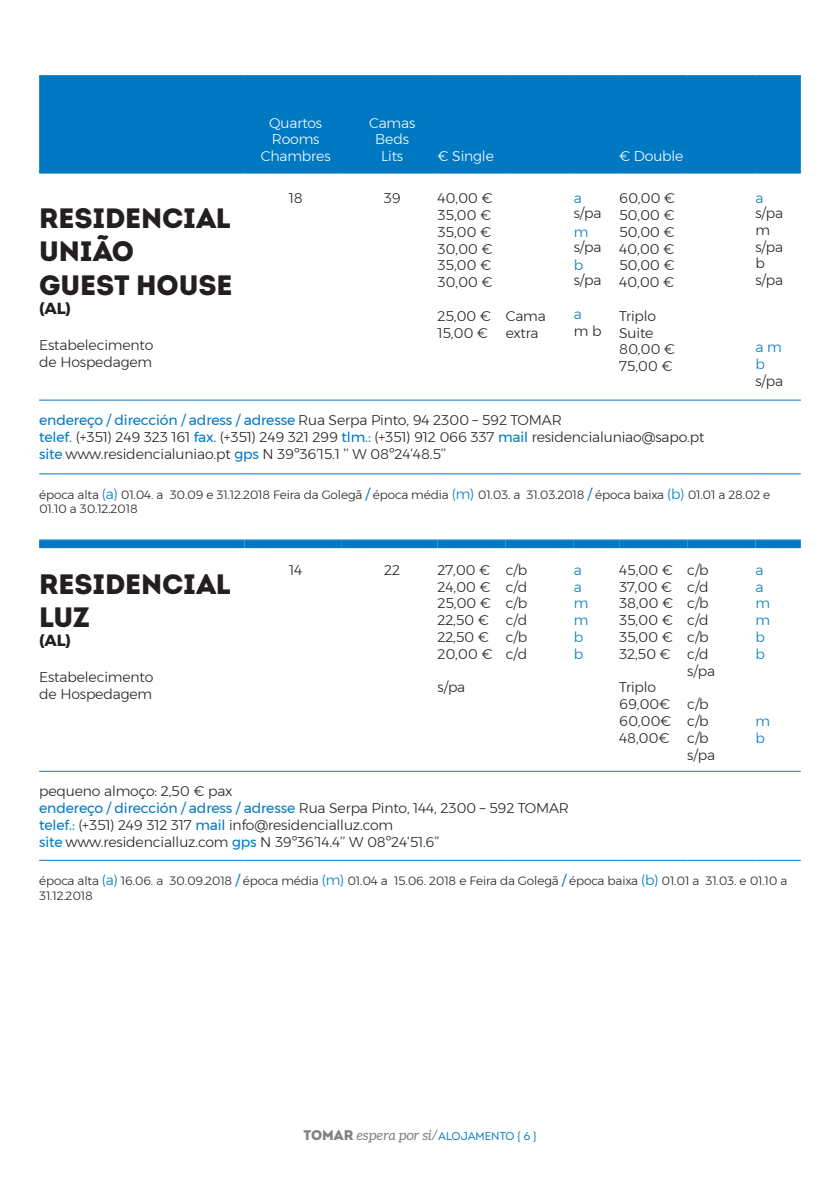
<style>
.page{position:relative;width:840px;height:1191px;background:#fff}
.page>*{position:absolute;margin:0;border:0;box-sizing:border-box;transform-origin:0 0}
.t1{font:28px/33.6px "Intro Black Caps";letter-spacing:-.005em;color:#231f20}
.t2{font:700 16px "Montserrat";color:#231f20}
.t3{font:300 14px/16.8px "Montserrat";letter-spacing:-.01em;color:#231f20}
.t4{font:300 14px/16.8px "Montserrat";letter-spacing:-.01em;color:#fff;text-align:center}
.t5{font:italic 14px "Aleo";color:#808285}
.t6{font:300 14px/16.8px "Montserrat";color:#0079c2}
.t7{font:300 12px/14.4px "Montserrat";letter-spacing:-.01em;color:#231f20}
.s1{font-weight:400;color:#0079c2}
.s2{font-size:14px;color:#0079c2}
.s3{font-weight:400;font-size:14px;color:#0079c2}
.s4{font-family:"Intro";font-weight:900;font-style:normal}
.s5{font-family:"Intro Book Caps";font-style:normal;font-size:11.2px;color:#0079c2}
</style>
<div class="page">
<div style="left:39px;top:77px;width:761px;height:94px;background:#0079c2"></div>
<hr style="left:39px;top:75px;width:205px;height:2px;background:#0079c2">
<hr style="left:244px;top:75px;width:97px;height:2px;background:#0079c2">
<hr style="left:341px;top:75px;width:96px;height:2px;background:#0079c2">
<hr style="left:437px;top:75px;width:68px;height:2px;background:#0079c2">
<hr style="left:505px;top:75px;width:68px;height:2px;background:#0079c2">
<hr style="left:573px;top:75px;width:46px;height:2px;background:#0079c2">
<hr style="left:619px;top:75px;width:68px;height:2px;background:#0079c2">
<hr style="left:687px;top:75px;width:68px;height:2px;background:#0079c2">
<hr style="left:755px;top:75px;width:45px;height:2px;background:#0079c2">
<hr style="left:39px;top:171px;width:205px;height:2px;background:#0079c2">
<hr style="left:244px;top:171px;width:97px;height:2px;background:#0079c2">
<hr style="left:341px;top:171px;width:96px;height:2px;background:#0079c2">
<hr style="left:437px;top:171px;width:68px;height:2px;background:#0079c2">
<hr style="left:505px;top:171px;width:68px;height:2px;background:#0079c2">
<hr style="left:573px;top:171px;width:46px;height:2px;background:#0079c2">
<hr style="left:619px;top:171px;width:68px;height:2px;background:#0079c2">
<hr style="left:687px;top:171px;width:68px;height:2px;background:#0079c2">
<hr style="left:755px;top:171px;width:45px;height:2px;background:#0079c2">
<hr style="left:39px;top:399px;width:205px;height:1px;background:#0079c2">
<hr style="left:244px;top:399px;width:97px;height:1px;background:#0079c2">
<hr style="left:341px;top:399px;width:96px;height:1px;background:#0079c2">
<hr style="left:437px;top:399px;width:68px;height:1px;background:#0079c2">
<hr style="left:505px;top:399px;width:68px;height:1px;background:#0079c2">
<hr style="left:573px;top:399px;width:46px;height:1px;background:#0079c2">
<hr style="left:619px;top:399px;width:68px;height:1px;background:#0079c2">
<hr style="left:687px;top:399px;width:68px;height:1px;background:#0079c2">
<hr style="left:755px;top:399px;width:45px;height:1px;background:#0079c2">
<hr style="left:39px;top:473px;width:205px;height:1px;background:#0079c2">
<hr style="left:244px;top:473px;width:97px;height:1px;background:#0079c2">
<hr style="left:341px;top:473px;width:96px;height:1px;background:#0079c2">
<hr style="left:437px;top:473px;width:68px;height:1px;background:#0079c2">
<hr style="left:505px;top:473px;width:68px;height:1px;background:#0079c2">
<hr style="left:573px;top:473px;width:46px;height:1px;background:#0079c2">
<hr style="left:619px;top:473px;width:68px;height:1px;background:#0079c2">
<hr style="left:687px;top:473px;width:68px;height:1px;background:#0079c2">
<hr style="left:755px;top:473px;width:45px;height:1px;background:#0079c2">
<hr style="left:39px;top:539px;width:205px;height:1px;background:#0079c2">
<hr style="left:244px;top:539px;width:97px;height:1px;background:#0079c2">
<hr style="left:341px;top:539px;width:96px;height:1px;background:#0079c2">
<hr style="left:437px;top:539px;width:68px;height:1px;background:#0079c2">
<hr style="left:505px;top:539px;width:68px;height:1px;background:#0079c2">
<hr style="left:573px;top:539px;width:46px;height:1px;background:#0079c2">
<hr style="left:619px;top:539px;width:68px;height:1px;background:#0079c2">
<hr style="left:687px;top:539px;width:68px;height:1px;background:#0079c2">
<hr style="left:755px;top:539px;width:45px;height:1px;background:#0079c2">
<hr style="left:39px;top:771px;width:205px;height:1px;background:#0079c2">
<hr style="left:244px;top:771px;width:97px;height:1px;background:#0079c2">
<hr style="left:341px;top:771px;width:96px;height:1px;background:#0079c2">
<hr style="left:437px;top:771px;width:68px;height:1px;background:#0079c2">
<hr style="left:505px;top:771px;width:68px;height:1px;background:#0079c2">
<hr style="left:573px;top:771px;width:46px;height:1px;background:#0079c2">
<hr style="left:619px;top:771px;width:68px;height:1px;background:#0079c2">
<hr style="left:687px;top:771px;width:68px;height:1px;background:#0079c2">
<hr style="left:755px;top:771px;width:45px;height:1px;background:#0079c2">
<hr style="left:39px;top:860px;width:205px;height:1px;background:#0079c2">
<hr style="left:244px;top:860px;width:97px;height:1px;background:#0079c2">
<hr style="left:341px;top:860px;width:96px;height:1px;background:#0079c2">
<hr style="left:437px;top:860px;width:68px;height:1px;background:#0079c2">
<hr style="left:505px;top:860px;width:68px;height:1px;background:#0079c2">
<hr style="left:573px;top:860px;width:46px;height:1px;background:#0079c2">
<hr style="left:619px;top:860px;width:68px;height:1px;background:#0079c2">
<hr style="left:687px;top:860px;width:68px;height:1px;background:#0079c2">
<hr style="left:755px;top:860px;width:45px;height:1px;background:#0079c2">
<div style="left:39px;top:540px;width:205px;height:8px;background:#0079c2"></div>
<div style="left:244px;top:540px;width:97px;height:8px;background:#0079c2"></div>
<div style="left:341px;top:540px;width:96px;height:8px;background:#0079c2"></div>
<div style="left:437px;top:540px;width:68px;height:8px;background:#0079c2"></div>
<div style="left:505px;top:540px;width:68px;height:8px;background:#0079c2"></div>
<div style="left:573px;top:540px;width:46px;height:8px;background:#0079c2"></div>
<div style="left:619px;top:540px;width:68px;height:8px;background:#0079c2"></div>
<div style="left:687px;top:540px;width:68px;height:8px;background:#0079c2"></div>
<div style="left:755px;top:540px;width:45px;height:8px;background:#0079c2"></div>
<h1 class="t1" style="left:39px;top:200px;width:195px">RESIDENCIAL<br>UNIÃO<br>GUEST HOUSE</h1>
<p class="t2" style="left:39px;top:295px;width:33px">(AL)</p>
<p class="t3" style="left:39px;top:336px;width:116px">Estabelecimento de Hospedagem</p>
<p class="t4" style="left:260px;top:114px;width:71px">Quartos<br>Rooms<br>Chambres</p>
<p class="t4" style="left:369px;top:114px;width:48px">Camas<br>Beds<br>Lits</p>
<p class="t4" style="left:437px;top:148px;width:58px">€ Single</p>
<p class="t4" style="left:619px;top:148px;width:66px">€ Double</p>
<p class="t3" style="left:288px;top:189px;width:15px">18</p>
<p class="t3" style="left:383px;top:189px;width:18px">39</p>
<p class="t3" style="left:437px;top:189px;width:57px;text-align:justify">40,00 € 35,00 € 35,00 € 30,00 € 35,00 € 30,00 €</p>
<p class="t3" style="left:437px;top:307px;width:55px">25,00 €<br>15,00 €</p>
<p class="t3" style="left:505px;top:307px;width:42px">Cama extra</p>
<p class="t6" style="left:573px;top:189px;width:10px">a</p>
<p class="t3" style="left:573px;top:204px;width:29px">s/pa</p>
<p class="t6" style="left:573px;top:223px;width:16px">m</p>
<p class="t3" style="left:573px;top:238px;width:29px">s/pa</p>
<p class="t6" style="left:573px;top:257px;width:11px">b</p>
<p class="t3" style="left:573px;top:271px;width:29px">s/pa</p>
<p class="t6" style="left:573px;top:305px;width:10px">a</p>
<p class="t3" style="left:573px;top:322px;width:29px">m b</p>
<p class="t3" style="left:619px;top:189px;width:57px;text-align:justify">60,00 € 50,00 € 50,00 € 40,00 € 50,00 € 40,00 €</p>
<p class="t3" style="left:619px;top:307px;width:57px">Triplo<br>Suite<br>80,00 €<br>75,00 €</p>
<p class="t6" style="left:755px;top:189px;width:10px">a</p>
<p class="t3" style="left:755px;top:204px;width:29px">s/pa m s/pa b s/pa</p>
<p class="t6" style="left:755px;top:339px;width:28px">a m b</p>
<p class="t3" style="left:755px;top:372px;width:29px">s/pa</p>
<p class="t3" style="left:39px;top:411px;width:666px"><span class="s1">endereço / dirección / adress / adresse</span> Rua Serpa Pinto, 94 2300 – 592 TOMAR<br><span class="s1">telef.</span> (+351) 249 323 161 <span class="s1">fax.</span> (+351) 249 321 299 <span class="s1">tlm.:</span> (+351) 912 066 337 <span class="s1">mail</span> residencialuniao@sapo.pt <span class="s1">site</span> www.residencialuniao.pt <span class="s1">gps</span> N 39º36’15.1 ’’ W 08º24‘48.5’’</p>
<p class="t7" style="left:39px;top:487px;width:732px">época alta <span class="s2">(a)</span> 01.04. a 30.09 e 31.12.2018 Feira da Golegã <span class="s3">/</span> época média <span class="s2">(m)</span> 01.03. a 31.03.2018 <span class="s3">/</span> época baixa <span class="s2">(b)</span> 01.01 a 28.02 e<br>01.10 a 30.12.2018</p>
<h1 class="t1" style="left:39px;top:566px;width:193px">RESIDENCIAL luz</h1>
<p class="t2" style="left:39px;top:628px;width:33px">(AL)</p>
<p class="t3" style="left:39px;top:669px;width:116px">Estabelecimento de Hospedagem</p>
<p class="t3" style="left:289px;top:561px;width:15px">14</p>
<p class="t3" style="left:384px;top:561px;width:17px">22</p>
<p class="t3" style="left:437px;top:561px;width:56px">27,00 €<br>24,00 €<br>25,00 €<br>22,50 €<br>22,50 €<br>20,00 €</p>
<p class="t3" style="left:437px;top:679px;width:29px">s/pa</p>
<p class="t3" style="left:505px;top:561px;width:23px;text-align:justify">c/b c/d c/b c/d c/b c/d</p>
<p class="t6" style="left:573px;top:561px;width:16px">a a m m b b</p>
<p class="t3" style="left:619px;top:561px;width:55px;text-align:justify">45,00 € 37,00 € 38,00 € 35,00 € 35,00 € 32,50 €</p>
<p class="t3" style="left:619px;top:679px;width:54px">Triplo<br>69,00€<br>60,00€<br>48,00€</p>
<p class="t3" style="left:687px;top:561px;width:29px">c/b c/d c/b c/d c/b c/d s/pa</p>
<p class="t3" style="left:687px;top:695px;width:29px">c/b c/b c/b s/pa</p>
<p class="t6" style="left:755px;top:561px;width:16px">a a m m b b</p>
<p class="t6" style="left:755px;top:712px;width:16px">m b</p>
<p class="t3" style="left:39px;top:782px;width:531px">pequeno almoço: 2,50 € pax<br><span class="s1">endereço / dirección / adress / adresse</span> Rua Serpa Pinto, 144, 2300 – 592 TOMAR <span class="s1">telef.:</span> (+351) 249 312 317 <span class="s1">mail</span> info@residencialluz.com<br><span class="s1">site</span> www.residencialluz.com <span class="s1">gps</span> N 39º36’14.4’’ W 08º24‘51.6’’</p>
<p class="t7" style="left:39px;top:873px;width:749px">época alta <span class="s2">(a)</span> 16.06. a 30.09.2018 <span class="s3">/</span> época média <span class="s2">(m)</span> 01.04 a 15.06. 2018 e Feira da Golegã <span class="s3">/</span> época baixa <span class="s2">(b)</span> 01.01 a 31.03. e 01.10 a<br>31.12.2018</p>
<p class="t5" style="left:303px;top:1126px;width:234px"><span class="s4">TOMAR</span> espera por si/<span class="s5">ALOJAMENTO {</span> <span class="s5">6</span> <span class="s5">}</span></p>
</div>
